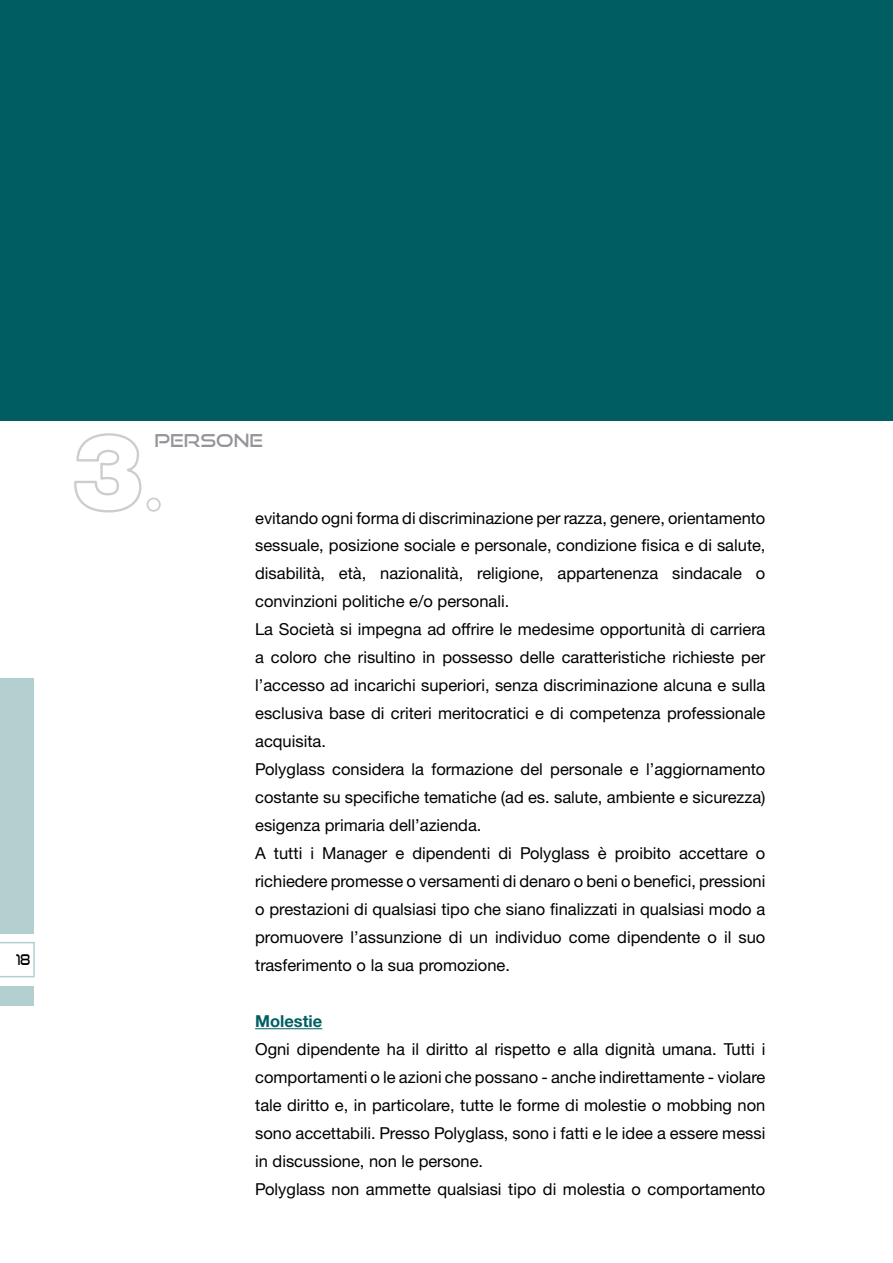
<style>
.page{position:relative;width:893px;height:1263px;background:#fff}
.page>*{position:absolute;margin:0;border:0;box-sizing:border-box;transform-origin:0 0}
.t1{font:18px "Good Times Rg";color:#939598}
.t2{font:16.5px/27.9px "Helvetica Neue LTW1 G";color:#000}
.t3{font:700 16.5px "Helvetica Neue LTW1 G";color:#005e62}
.t4{font:15px "Good Times Rg";color:#000;scale:.76 1}
</style>
<div class="page">
<svg style="left:0;top:942px;width:35px;height:35px"></svg>
<div style="left:0;top:678px;width:34px;height:255px;background:#b3cfd0"></div>
<div style="left:0;top:986px;width:34px;height:20px;background:#b3cfd0"></div>
<div style="left:0;top:0;width:893px;height:421px;background:#005e62"></div>
<hr style="left:255px;top:1028px;width:67px;height:1px;background:#005e62">
<svg style="left:74px;top:433px;width:68px;height:80px"></svg>
<div style="left:147px;top:497px;width:14px;height:15px;border:2px solid #000;border-radius:50%"></div>
<p class="t4" style="left:16px;top:950px;width:20px">18</p>
<p class="t1" style="left:155px;top:430px;width:110px">PERSONE</p>
<p class="t2" style="left:255px;top:504px;width:512px">evitando ogni forma di discriminazione per razza, genere, orientamento sessuale, posizione sociale e personale, condizione fisica e di salute, disabilità, età, nazionalità, religione, appartenenza sindacale o convinzioni politiche e/o personali.<br>La Società si impegna ad offrire le medesime opportunità di carriera a coloro che risultino in possesso delle caratteristiche richieste per l’accesso ad incarichi superiori, senza discriminazione alcuna e sulla esclusiva base di criteri meritocratici e di competenza professionale acquisita.<br>Polyglass considera la formazione del personale e l’aggiornamento costante su specifiche tematiche (ad es. salute, ambiente e sicurezza) esigenza primaria dell’azienda.<br>A tutti i Manager e dipendenti di Polyglass è proibito accettare o richiedere promesse o versamenti di denaro o beni o benefici, pressioni o prestazioni di qualsiasi tipo che siano finalizzati in qualsiasi modo a promuovere l’assunzione di un individuo come dipendente o il suo trasferimento o la sua promozione.</p>
<p class="t3" style="left:255px;top:1011px;width:69px">Molestie</p>
<p class="t2" style="left:255px;top:1035px;width:512px">Ogni dipendente ha il diritto al rispetto e alla dignità umana. Tutti i comportamenti o le azioni che possano - anche indirettamente - violare tale diritto e, in particolare, tutte le forme di molestie o mobbing non sono accettabili. Presso Polyglass, sono i fatti e le idee a essere messi in discussione, non le persone.<br>Polyglass non ammette qualsiasi tipo di molestia o comportamento</p>
</div>
